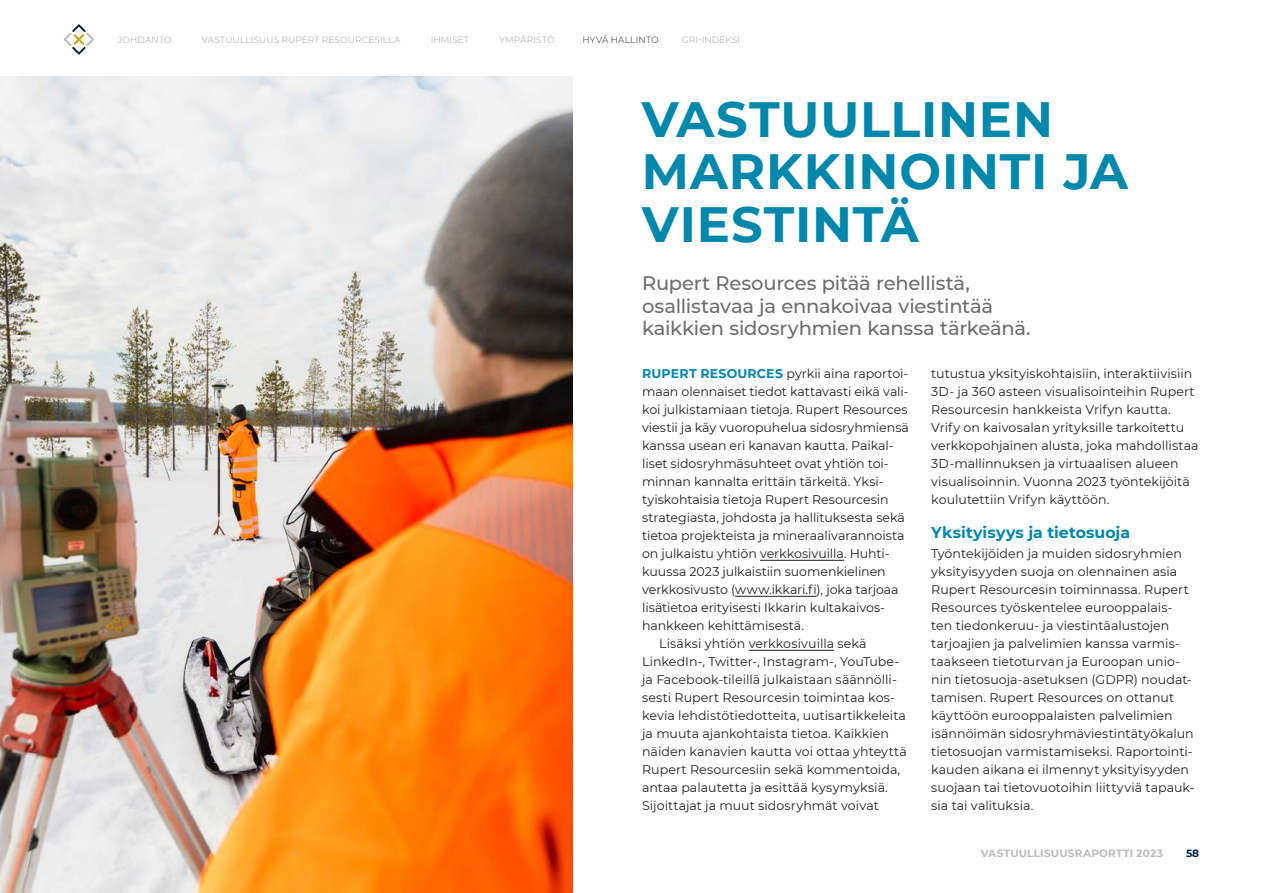
<style>
.page{position:relative;width:1263px;height:893px;background:#fff}
.page>*{position:absolute;margin:0;border:0;box-sizing:border-box;transform-origin:0 0}
.Tokmanni_väliotsikko{font:700 49.5px/52.5px "Montserrat";letter-spacing:.015em;color:#0087ac}
.Manna_Ingressi{font:500 19.5px/22.5px "Montserrat";letter-spacing:-.01em;color:#6c6d70}
.Manna_SIS__Leipäteksti{font:700 15.75px "Montserrat";letter-spacing:.005em;color:#0087ac}
.Manna_SIS__Leipäteksti-2{font:12.6px/18px "Montserrat";color:#231f20}
.t1{font:700 10.5px "Montserrat";letter-spacing:.02em;color:#babcbe}
.t2{font:700 10.5px "Montserrat";color:#002847}
.t3{font:300 9px "Montserrat";letter-spacing:.015em;color:#9d9fa2}
.t4{font:300 9px "Montserrat";letter-spacing:.02em;color:#231f20}
.s1{font-weight:700;color:#0087ac}
</style>
<div class="page">
<svg style="left:64px;top:24px;width:30px;height:31px"></svg>
<hr style="left:760px;top:560px;width:84px;height:1px;background:#231f20">
<hr style="left:735px;top:596px;width:82px;height:1px;background:#231f20">
<hr style="left:749px;top:650px;width:85px;height:1px;background:#231f20">
<img style="left:0;top:77px;width:572px;height:816px">
<p class="t3" style="left:118px;top:33px;width:55px">JOHDANTO</p>
<p class="t3" style="left:202px;top:33px;width:200px">VASTUULLISUUS RUPERT RESOURCESILLA</p>
<p class="t3" style="left:431px;top:33px;width:40px">IHMISET</p>
<p class="t3" style="left:499px;top:33px;width:57px">YMPÄRISTÖ</p>
<p class="t4" style="left:582px;top:33px;width:78px">HYVÄ HALLINTO</p>
<p class="t3" style="left:682px;top:33px;width:60px">GRI-INDEKSI</p>
<p class="Tokmanni_väliotsikko" style="left:642px;top:91px;width:488px">VASTUULLINEN<br>MARKKINOINTI JA<br>VIESTINTÄ</p>
<p class="Manna_Ingressi" style="left:642px;top:271px;width:390px">Rupert Resources pitää rehellistä, osallistavaa ja ennakoivaa viestintää kaikkien sidosryhmien kanssa tärkeänä.</p>
<p class="Manna_SIS__Leipäteksti-2" style="left:642px;top:364px;width:268px"><span class="s1">RUPERT RESOURCES</span> pyrkii aina raportoi&shy;maan olennaiset tiedot kattavasti eikä vali&shy;koi julkistamiaan tietoja. Rupert Resources viestii ja käy vuoropuhelua sidosryhmiensä kanssa usean eri kanavan kautta. Paikal&shy;liset sidosryhmäsuhteet ovat yhtiön toi&shy;minnan kannalta erittäin tärkeitä. Yksi&shy;tyiskohtaisia tietoja Rupert Resourcesin strategiasta, johdosta ja hallituksesta sekä tietoa projekteista ja mineraalivarannoista on julkaistu yhtiön verkkosivuilla. Huhti&shy;kuussa 2023 julkaistiin suomenkielinen verkkosivusto (www.ikkari.fi), joka tarjoaa lisätietoa erityisesti Ikkarin kultakaivos&shy;hankkeen kehittämisestä.</p>
<p class="Manna_SIS__Leipäteksti-2" style="left:642px;top:634px;width:266px;text-indent:17px">Lisäksi yhtiön verkkosivuilla sekä LinkedIn-, Twitter-, Instagram-, YouTube&shy;ja Facebook-tileillä julkaistaan säännölli&shy;sesti Rupert Resourcesin toimintaa kos&shy;kevia lehdistötiedotteita, uutisartikkeleita ja muuta ajankohtaista tietoa. Kaikkien näiden kanavien kautta voi ottaa yhteyttä Rupert Resourcesiin sekä kommentoida, antaa palautetta ja esittää kysymyksiä.<br>Sijoittajat ja muut sidosryhmät voivat</p>
<p class="Manna_SIS__Leipäteksti-2" style="left:931px;top:364px;width:269px">tutustua yksityiskohtaisiin, interaktiivisiin 3D- ja 360 asteen visualisointeihin Rupert Resourcesin hankkeista Vrifyn kautta.<br>Vrify on kaivosalan yrityksille tarkoitettu verkkopohjainen alusta, joka mahdollistaa 3D-mallinnuksen ja virtuaalisen alueen visualisoinnin. Vuonna 2023 työntekijöitä koulutettiin Vrifyn käyttöön.</p>
<p class="Manna_SIS__Leipäteksti" style="left:931px;top:521px;width:200px">Yksityisyys ja tietosuoja</p>
<p class="Manna_SIS__Leipäteksti-2" style="left:931px;top:544px;width:265px">Työntekijöiden ja muiden sidosryhmien yksityisyyden suoja on olennainen asia Rupert Resourcesin toiminnassa. Rupert Resources työskentelee eurooppalais&shy;ten tiedonkeruu- ja viestintäalustojen tarjoajien ja palvelimien kanssa varmis&shy;taakseen tietoturvan ja Euroopan unio&shy;nin tietosuoja-asetuksen (GDPR) noudat&shy;tamisen. Rupert Resources on ottanut käyttöön eurooppalaisten palvelimien isännöimän sidosryhmäviestintätyökalun tietosuojan varmistamiseksi. Raportointi&shy;kauden aikana ei ilmennyt yksityisyyden suojaan tai tietovuotoihin liittyviä tapauk&shy;sia tai valituksia.</p>
<p class="t1" style="left:981px;top:845px;width:184px">VASTUULLISUUSRAPORTTI 2023</p>
<p class="t2" style="left:1186px;top:845px;width:15px">58</p>
</div>
